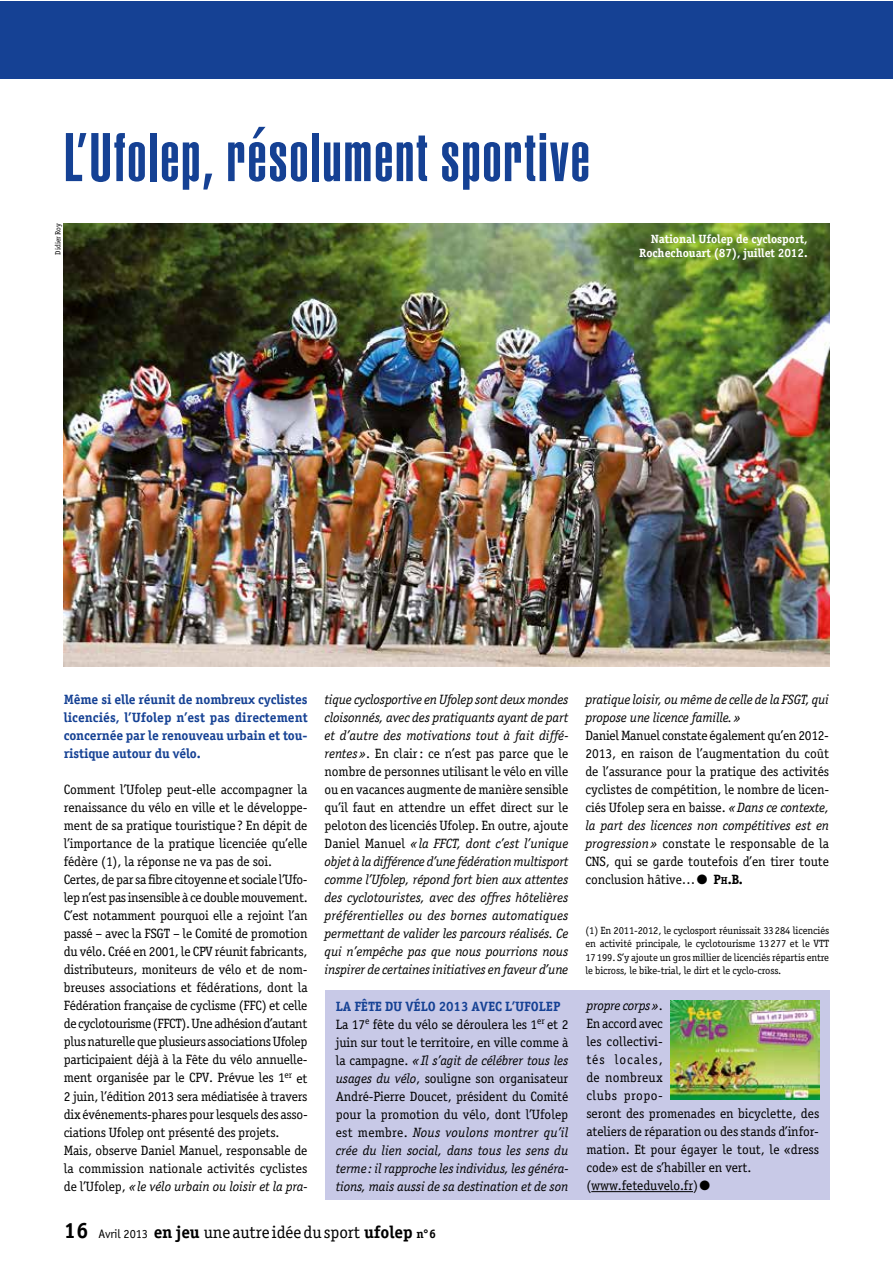
<style>
.page{position:relative;width:893px;height:1263px;background:#fff}
.page>*{position:absolute;margin:0;border:0;box-sizing:border-box;transform-origin:0 0}
.t1{font:900 extra-condensed 67.5px "Helvetica";letter-spacing:.03em;color:#154194}
.t2{font:17.25px "Officina Serif";letter-spacing:-.005em;color:#000}
.t3{font:13.5px/18px "Officina Serif";letter-spacing:-.01em;color:#000}
.t4{font:italic 13.5px/18px "Officina Serif";letter-spacing:-.01em;color:#000;text-align:justify}
.t5{font:700 13.5px/18px "Officina Serif";letter-spacing:-.01em;color:#154194;text-align:justify}
.t6{font:700 13.5px "Officina Serif";color:#000}
.t7{font:700 12px/13.5px "Officina Serif";letter-spacing:-.005em;color:#fff;text-align:right}
.t8{font:10.5px/13.5px "Officina Serif";letter-spacing:-.01em;color:#000;text-align:justify}
.t9{font:7.5px "Officina Serif";letter-spacing:-.005em;color:#000}
.s1{font-style:italic}
.s2{font-style:normal}
.s3{font-size:10.2px}
.s4{font-weight:700;color:#154194}
.s5{font-weight:700;font-size:22.2px}
.s6{font-family:"Officina Sans";font-size:12.3px}
.s7{font-weight:700}
.s8{font-weight:700;font-size:12.3px}
</style>
<div class="page">
<div style="left:0;top:1px;width:892px;height:78px;background:#154194"></div>
<img style="left:64px;top:223px;width:765px;height:444px">
<div style="left:325px;top:990px;width:504px;height:209px;background:#c8c9e7"></div>
<hr style="left:591px;top:1191px;width:102px;height:1px;background:#000">
<img style="left:671px;top:1000px;width:148px;height:99px">
<h1 class="t1" style="left:64px;top:119px;width:527px">L’Ufolep, résolument sportive</h1>
<p class="t9" style="left:53px;top:254px;width:33px;rotate:-90deg">Didier Roy</p>
<p class="t7" style="left:639px;top:232px;width:170px">National Ufolep de cyclosport,<br>Rochechouart (87), juillet 2012.</p>
<p class="t5" style="left:64px;top:691px;width:245px">Même si elle réunit de nombreux cyclistes licenciés, l’Ufolep n’est pas directement concernée par le renouveau urbain et tou&shy;ristique autour du vélo.</p>
<p class="t3" style="left:64px;top:781px;width:245px">Comment l’Ufolep peut-elle accompagner la renaissance du vélo en ville et le développe&shy;ment de sa pratique touristique? En dépit de l’importance de la pratique licenciée qu’elle fédère (1), la réponse ne va pas de soi.<br>Certes, de par sa fibre citoyenne et sociale l’Ufo&shy;lep n’est pas insensible à ce double mouvement.<br>C’est notamment pourquoi elle a rejoint l’an passé – avec la FSGT – le Comité de promotion du vélo. Créé en 2001, le CPV réunit fabricants, distributeurs, moniteurs de vélo et de nom&shy;breuses associations et fédérations, dont la Fédération française de cyclisme (FFC) et celle de cyclotourisme (FFCT). Une adhésion d’autant plus naturelle que plusieurs associations Ufolep participaient déjà à la Fête du vélo annuelle&shy;ment organisée par le CPV. Prévue les 1<sup>er</sup> et 2 juin, l’édition 2013 sera médiatisée à travers dix événements-phares pour lesquels des asso&shy;ciations Ufolep ont présenté des projets.<br>Mais, observe Daniel Manuel, responsable de la commission nationale activités cyclistes de l’Ufolep, <span class="s1">«le vélo urbain ou loisir et la pra-</span></p>
<p class="t4" style="left:325px;top:690px;width:245px">tique cyclosportive en Ufolep sont deux mondes cloisonnés, avec des pratiquants ayant de part et d’autre des motivations tout à fait diffé&shy;rentes»<span class="s2">. En clair: ce n’est pas parce que le nombre de personnes utilisant le vélo en ville ou en vacances augmente de manière sensible qu’il faut en attendre un effet direct sur le peloton des licenciés Ufolep. En outre, ajoute Daniel Manuel</span> «la FFCT, dont c’est l’unique objet à la différence d’une fédération multisport comme l’Ufolep, répond fort bien aux attentes des cyclotouristes, avec des offres hôtelières préférentielles ou des bornes automatiques permettant de valider les parcours réalisés. Ce qui n’empêche pas que nous pourrions nous inspirer de certaines initiatives en faveur d’une</p>
<p class="t4" style="left:585px;top:690px;width:245px">pratique loisir, ou même de celle de la FSGT, qui propose une licence famille.»</p>
<p class="t3" style="left:585px;top:726px;width:245px;text-align:justify">Daniel Manuel constate également qu’en 2012- 2013, en raison de l’augmentation du coût de l’assurance pour la pratique des activités cyclistes de compétition, le nombre de licen&shy;ciés Ufolep sera en baisse. <span class="s1">«Dans ce contexte, la part des licences non compétitives est en progression»</span> constate le responsable de la CNS, qui se garde toutefois d’en tirer toute conclusion hâtive…</p>
<p class="t6" style="left:713px;top:871px;width:31px">P<span class="s3">H</span>.B.</p>
<p class="t8" style="left:585px;top:923px;width:245px">(1) En 2011-2012, le cyclosport réunissait 33284 licenciés en activité principale, le cyclotourisme 13 277 et le VTT 17199. S’y ajoute un gros millier de licenciés répartis entre le bicross, le bike-trial, le dirt et le cyclo-cross.</p>
<p class="t3" style="left:336px;top:997px;width:234px"><span class="s4">LA FÊTE DU VÉLO 2013 AVEC L’UFOLEP </span>La 17<sup>e</sup> fête du vélo se déroulera les 1<sup>er</sup> et 2 juin sur tout le territoire, en ville comme à la campagne. <span class="s1">«Il s’agit de célébrer tous les usages du vélo</span>, souligne son organisateur André-Pierre Doucet, président du Comité pour la promotion du vélo, dont l’Ufolep est membre. <span class="s1">Nous voulons montrer qu’il crée du lien social, dans tous les sens du terme: il rapproche les individus, les généra&shy;tions, mais aussi de sa destination et de son</span></p>
<p class="t3" style="left:586px;top:997px;width:234px"><span class="s1">propre corps»</span>.<br>En accord avec<br>les collectivi-<br>tés locales,<br>de nombreux<br>clubs propo-<br>seront des promenades en bicyclette, des ateliers de réparation ou des stands d’infor&shy;mation. Et pour égayer le tout, le «dress code» est de s’habiller en vert. (www.feteduvelo.fr)</p>
<p class="t2" style="left:64px;top:1222px;width:374px"><span class="s5">16</span> <span class="s6">Avril 2013</span> <span class="s7">en jeu</span> une autre idée du sport <span class="s7">ufolep</span> <span class="s8">n°6</span></p>
</div>
